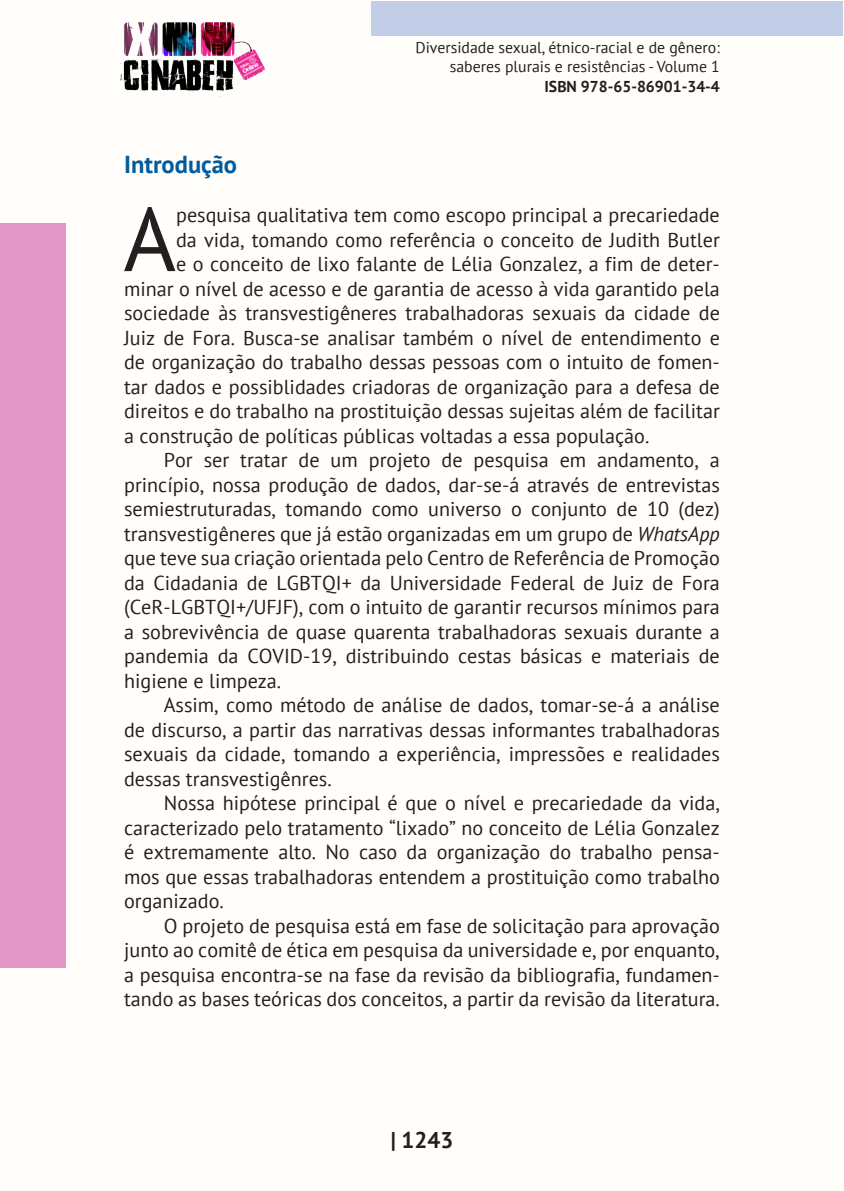
<style>
.page{position:relative;width:844px;height:1191px;background:#fff}
.page>*{position:absolute;margin:0;border:0;box-sizing:border-box;transform-origin:0 0}
._7_CAPITULAR{font:90.12px "PT Sans";color:#231f20}
._6_INTRODUCAO{font:700 24.5px "PT Sans";color:#015b9e}
.t1{font:700 22.75px "PT Sans";color:#231f20}
._8_CORPO{font:20.12px/24.5px "PT Sans";color:#231f20;text-align:justify}
._7_CAPITULAR-2{font:20.12px "PT Sans";color:#231f20}
.t2{font:15.75px/18.9px "PT Sans";color:#231f20;text-align:right}
.t3{font:700 15.75px "PT Sans";color:#231f20}
.s1{font-style:italic}
</style>
<div class="page">
<div style="left:0;top:0;width:843px;height:1191px;background:#fffefa"></div>
<div style="left:371px;top:1px;width:471px;height:35px;background:#c2cde7"></div>
<div style="left:0;top:223px;width:65px;height:744px;background:#e198c7"></div>
<img style="left:120px;top:22px;width:144px;height:75px">
<p class="t2" style="left:415px;top:38px;width:306px">Diversidade sexual, étnico-racial e de gênero: saberes plurais e resistências - Volume 1</p>
<p class="t3" style="left:544px;top:76px;width:177px">ISBN 978-65-86901-34-4</p>
<p class="_6_INTRODUCAO" style="left:124px;top:148px;width:114px">Introdução</p>
<p class="_7_CAPITULAR" style="left:123px;top:182px;width:54px">A</p>
<p class="_7_CAPITULAR-2" style="left:176px;top:202px;width:545px">pesquisa qualitativa tem como escopo principal a precariedade</p>
<p class="_7_CAPITULAR-2" style="left:176px;top:227px;width:545px">da vida, tomando como referência o conceito de Judith Butler</p>
<p class="_7_CAPITULAR-2" style="left:176px;top:251px;width:545px">e o conceito de lixo falante de Lélia Gonzalez, a fim de deter-</p>
<p class="_7_CAPITULAR-2" style="left:124px;top:276px;width:597px">minar o nível de acesso e de garantia de acesso à vida garantido pela</p>
<p class="_7_CAPITULAR-2" style="left:124px;top:300px;width:597px">sociedade às transvestigêneres trabalhadoras sexuais da cidade de</p>
<p class="_7_CAPITULAR-2" style="left:124px;top:325px;width:597px">Juiz de Fora. Busca-se analisar também o nível de entendimento e</p>
<p class="_7_CAPITULAR-2" style="left:124px;top:349px;width:597px">de organização do trabalho dessas pessoas com o intuito de fomen-</p>
<p class="_7_CAPITULAR-2" style="left:124px;top:374px;width:597px">tar dados e possiblidades criadoras de organização para a defesa de</p>
<p class="_7_CAPITULAR-2" style="left:124px;top:398px;width:597px">direitos e do trabalho na prostituição dessas sujeitas além de facilitar</p>
<p class="_7_CAPITULAR-2" style="left:124px;top:423px;width:526px">a construção de políticas públicas voltadas a essa população.</p>
<p class="_8_CORPO" style="left:124px;top:447px;width:597px;text-indent:40px">Por ser tratar de um projeto de pesquisa em andamento, a princípio, nossa produção de dados, dar-se-á através de entrevistas semiestruturadas, tomando como universo o conjunto de 10 (dez) transvestigêneres que já estão organizadas em um grupo de <span class="s1">WhatsApp </span>que teve sua criação orientada pelo Centro de Referência de Promoção da Cidadania de LGBTQI+ da Universidade Federal de Juiz de Fora (CeR-LGBTQI+/UFJF), com o intuito de garantir recursos mínimos para a sobrevivência de quase quarenta trabalhadoras sexuais durante a pandemia da COVID-19, distribuindo cestas básicas e materiais de higiene e limpeza.</p>
<p class="_8_CORPO" style="left:124px;top:692px;width:597px;text-indent:40px">Assim, como método de análise de dados, tomar-se-á a análise de discurso, a partir das narrativas dessas informantes trabalhadoras sexuais da cidade, tomando a experiência, impressões e realidades dessas transvestigênres.</p>
<p class="_8_CORPO" style="left:124px;top:790px;width:597px;text-indent:40px">Nossa hipótese principal é que o nível e precariedade da vida, caracterizado pelo tratamento “lixado” no conceito de Lélia Gonzalez é extremamente alto. No caso da organização do trabalho pensa&shy;mos que essas trabalhadoras entendem a prostituição como trabalho organizado.</p>
<p class="_8_CORPO" style="left:124px;top:913px;width:597px;text-indent:40px">O projeto de pesquisa está em fase de solicitação para aprovação junto ao comitê de ética em pesquisa da universidade e, por enquanto, a pesquisa encontra-se na fase da revisão da bibliografia, fundamen&shy;tando as bases teóricas dos conceitos, a partir da revisão da literatura.</p>
<p class="t1" style="left:390px;top:1125px;width:64px">| 1243</p>
</div>
